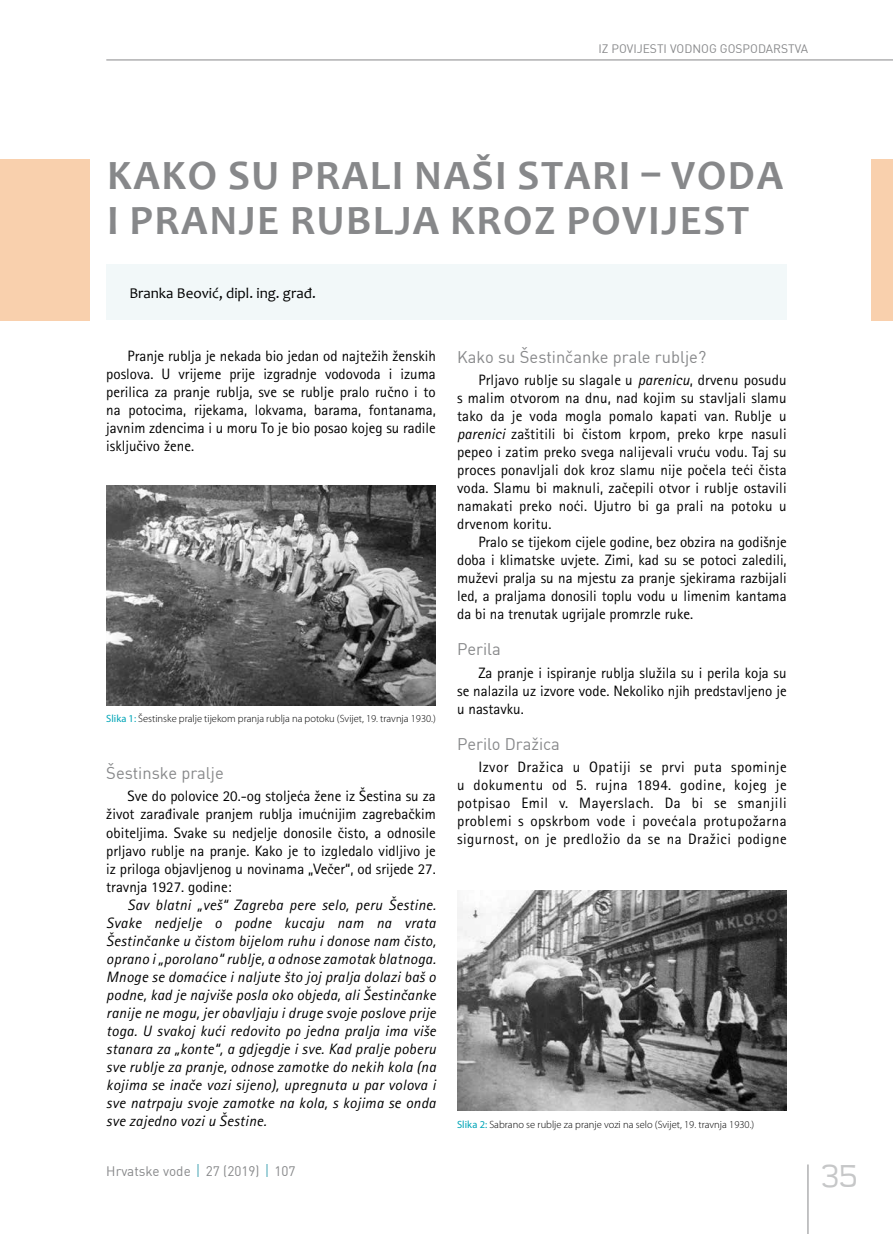
<style>
.page{position:relative;width:893px;height:1234px;background:#fff}
.page>*{position:absolute;margin:0;border:0;box-sizing:border-box;transform-origin:0 0}
.t1{font:700 42px/45px "Candara";letter-spacing:.04em;color:#87888a}
.t2{font:300 36px "Teen";color:#c6c7c8}
.t3{font:16.5px "DIN";color:#87888a}
.t4{font:15px/18px "Rotis Sans Serifklemy";color:#000;text-align:justify}
.t5{font:italic 15px/18px "Rotis Sans Serifklemy";letter-spacing:.02em;color:#000;text-align:justify}
.t6{font:15px "Candara";color:#000}
.t7{font:13.5px "DIN";color:#87888a}
.t8{font:12px "DIN";color:#87888a}
.t9{font:300 10.5px "Myriad Pro";color:#000}
.s1{font-weight:400;color:#00a5b7}
.s2{font-style:italic}
</style>
<div class="page">
<hr style="left:808px;top:1164px;width:1px;height:69px;background:#87888a">
<hr style="left:106px;top:60px;width:787px;height:1px;background:#87888a">
<svg style="left:198px;top:1164px;width:1px;height:12px"></svg>
<svg style="left:266px;top:1164px;width:2px;height:12px"></svg>
<div style="left:872px;top:159px;width:21px;height:161px;background:#f9d0ad"></div>
<div style="left:0;top:159px;width:89px;height:161px;background:#f9d0ad"></div>
<div style="left:106px;top:264px;width:681px;height:56px;background:#f2f8f9"></div>
<img style="left:106px;top:485px;width:330px;height:220px">
<img style="left:457px;top:890px;width:330px;height:219px">
<p class="t8" style="left:598px;top:41px;width:211px">IZ POVIJESTI VODNOG GOSPODARSTVA</p>
<h1 class="t1" style="left:107px;top:153px;width:637px;text-indent:121px">SU PRALI NAŠI STARI – VODA<br>I PRANJE RUBLJA KROZ POVIJEST</h1>
<h1 class="t1" style="left:107px;top:153px;width:55px">KAKO</h1>
<p class="t6" style="left:129px;top:284px;width:188px">Branka Beović, dipl. ing. građ.</p>
<p class="t4" style="left:106px;top:346px;width:331px;text-indent:21px">Pranje rublja je nekada bio jedan od najtežih ženskih poslova. U vrijeme prije izgradnje vodovoda i izuma perilica za pranje rublja, sve se rublje pralo ručno i to na potocima, rijekama, lokvama, barama, fontanama, javnim zdencima i u moru To je bio posao kojeg su radile isključivo žene.</p>
<p class="t9" style="left:106px;top:711px;width:331px"><span class="s1">Slika 1:</span> Šestinske pralje tijekom pranja rublja na potoku (Svijet, 19. travnja 1930.)</p>
<p class="t3" style="left:106px;top:762px;width:119px">Šestinske pralje</p>
<p class="t4" style="left:106px;top:787px;width:331px;text-indent:21px">Sve do polovice 20.-og stoljeća žene iz Šestina su za život zarađivale pranjem rublja imućnijim zagrebačkim obiteljima. Svake su nedjelje donosile čisto, a odnosile prljavo rublje na pranje. Kako je to izgledalo vidljivo je iz priloga objavljenog u novinama „Večer“, od srijede 27. travnja 1927. godine:</p>
<p class="t5" style="left:106px;top:895px;width:331px;text-indent:21px">Sav blatni „veš“ Zagreba pere selo, peru Šestine.<br>Svake nedjelje o podne kucaju nam na vrata Šestinčanke u čistom bijelom ruhu i donose nam čisto, oprano i „porolano“ rublje, a odnose zamotak blatnoga.<br>Mnoge se domaćice i naljute što joj pralja dolazi baš o podne, kad je najviše posla oko objeda, ali Šestinčanke ranije ne mogu, jer obavljaju i druge svoje poslove prije toga. U svakoj kući redovito po jedna pralja ima više stanara za „konte“, a gdjegdje i sve. Kad pralje poberu sve rublje za pranje, odnose zamotke do nekih kola (na kojima se inače vozi sijeno), upregnuta u par volova i sve natrpaju svoje zamotke na kola, s kojima se onda sve zajedno vozi u Šestine.</p>
<p class="t7" style="left:106px;top:1161px;width:191px">Hrvatske vode 27 (2019) 107</p>
<p class="t3" style="left:457px;top:346px;width:251px">Kako su Šestinčanke prale rublje?</p>
<p class="t4" style="left:457px;top:371px;width:331px;text-indent:21px">Prljavo rublje su slagale u <span class="s2">parenicu</span>, drvenu posudu s malim otvorom na dnu, nad kojim su stavljali slamu tako da je voda mogla pomalo kapati van. Rublje u <span class="s2">parenici</span> zaštitili bi čistom krpom, preko krpe nasuli pepeo i zatim preko svega nalijevali vruću vodu. Taj su proces ponavljali dok kroz slamu nije počela teći čista voda. Slamu bi maknuli, začepili otvor i rublje ostavili namakati preko noći. Ujutro bi ga prali na potoku u drvenom koritu.</p>
<p class="t4" style="left:457px;top:533px;width:331px;text-indent:21px">Pralo se tijekom cijele godine, bez obzira na godišnje doba i klimatske uvjete. Zimi, kad su se potoci zaledili, muževi pralja su na mjestu za pranje sjekirama razbijali led, a praljama donosili toplu vodu u limenim kantama da bi na trenutak ugrijale promrzle ruke.</p>
<p class="t3" style="left:457px;top:638px;width:45px">Perila</p>
<p class="t4" style="left:457px;top:663px;width:331px;text-indent:21px">Za pranje i ispiranje rublja služila su i perila koja su se nalazila uz izvore vode. Nekoliko njih predstavljeno je u nastavku.</p>
<p class="t3" style="left:457px;top:732px;width:104px">Perilo Dražica</p>
<p class="t4" style="left:457px;top:757px;width:331px;text-indent:21px">Izvor Dražica u Opatiji se prvi puta spominje u dokumentu od 5. rujna 1894. godine, kojeg je potpisao Emil v. Mayerslach. Da bi se smanjili problemi s opskrbom vode i povećala protupožarna sigurnost, on je predložio da se na Dražici podigne</p>
<p class="t9" style="left:457px;top:1117px;width:299px"><span class="s1">Slika 2:</span> Sabrano se rublje za pranje vozi na selo (Svijet, 19. travnja 1930.)</p>
<h2 class="t2" style="left:821px;top:1156px;width:38px">35</h2>
</div>
